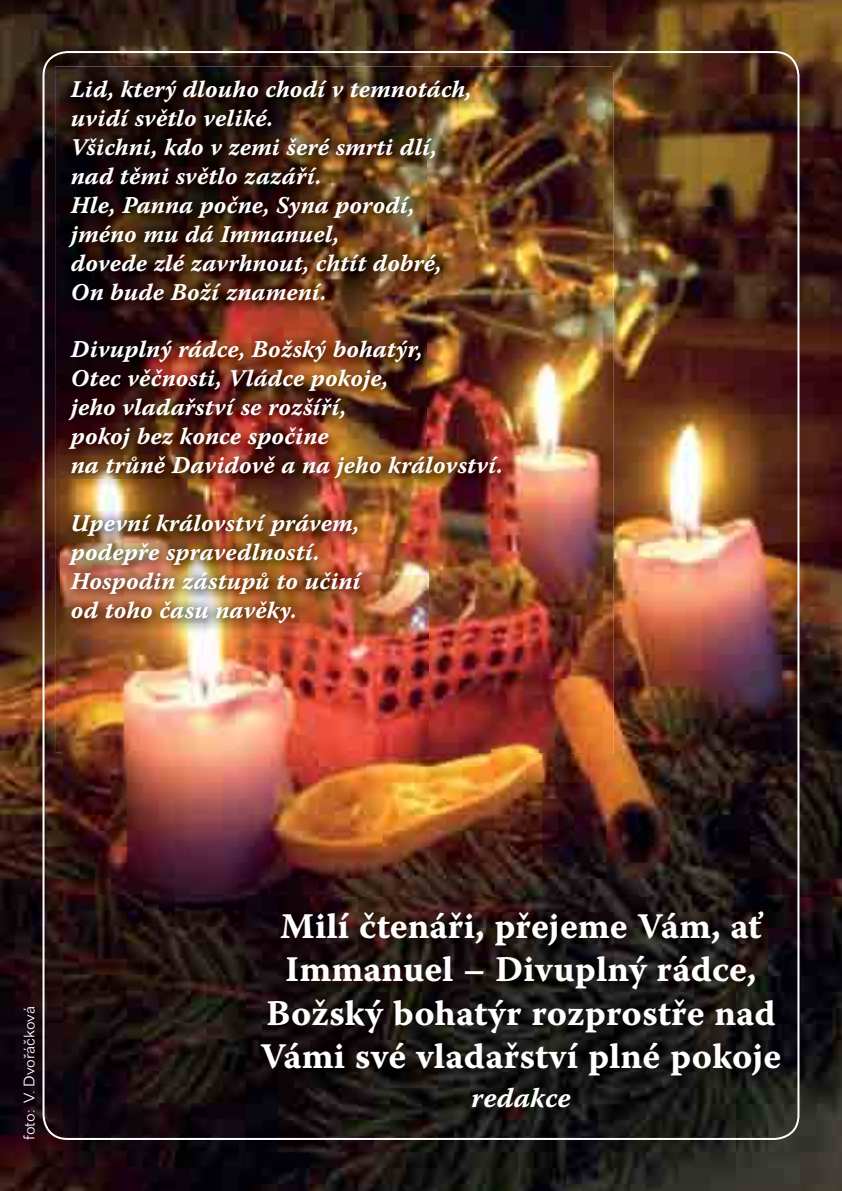
<style>
.page{position:relative;width:842px;height:1191px;background:#fff}
.page>*{position:absolute;margin:0;border:0;box-sizing:border-box;transform-origin:0 0}
.t1{font:36px/43.4px "Warnock Pro Bold Capt";color:#fff;text-align:center}
.t2{font:28px "Warnock Pro Bold It Capt";letter-spacing:.005em;color:#fff}
.t3{font:24px/29px "Warnock Pro Bold It Capt";color:#fff}
.t4{font:16px "Folio TCE Ligh";letter-spacing:-.005em;color:#fff}
</style>
<div class="page">
<img style="left:0;top:0;width:842px;height:1191px">
<img style="left:552px;top:72px;width:62px;height:682px">
<img style="left:61px;top:752px;width:491px;height:2px">
<img style="left:55px;top:66px;width:557px;height:68px">
<img style="left:55px;top:134px;width:6px;height:618px">
<img style="left:61px;top:72px;width:551px;height:680px">
<img style="left:247px;top:897px;width:595px;height:294px">
<p class="t3" style="left:71px;top:77px;width:402px">Lid, který dlouho chodí v temnotách, uvidí světlo veliké.<br>Všichni, kdo v zemi šeré smrti dlí, nad těmi světlo zazáří.<br>Hle, Panna počne, Syna porodí, jméno mu dá Immanuel,<br>dovede zlé zavrhnout, chtít dobré,<br>On bude Boží znamení.</p>
<p class="t3" style="left:71px;top:337px;width:434px">Divuplný rádce, Božský bohatýr,<br>Otec věčnosti, Vládce pokoje,<br>jeho vladařství se rozšíří,<br>pokoj bez konce spočine<br>na trůně Davidově a na jeho království.</p>
<p class="t3" style="left:71px;top:511px;width:291px">Upevní království právem, podepře spravedlností.<br>Hospodin zástupů to učiní od toho času navěky.</p>
<p class="t4" style="left:23px;top:1140px;width:135px;rotate:-90deg">foto: V. Dvořáčková</p>
<h1 class="t1" style="left:260px;top:907px;width:523px">Milí čtenáři, přejeme Vám, ať<br>Immanuel – Divuplný rádce,<br>Božský bohatýr rozprostře nad<br>Vámi své vladařství plné pokoje</h1>
<p class="t2" style="left:471px;top:1087px;width:101px">redakce</p>
</div>
